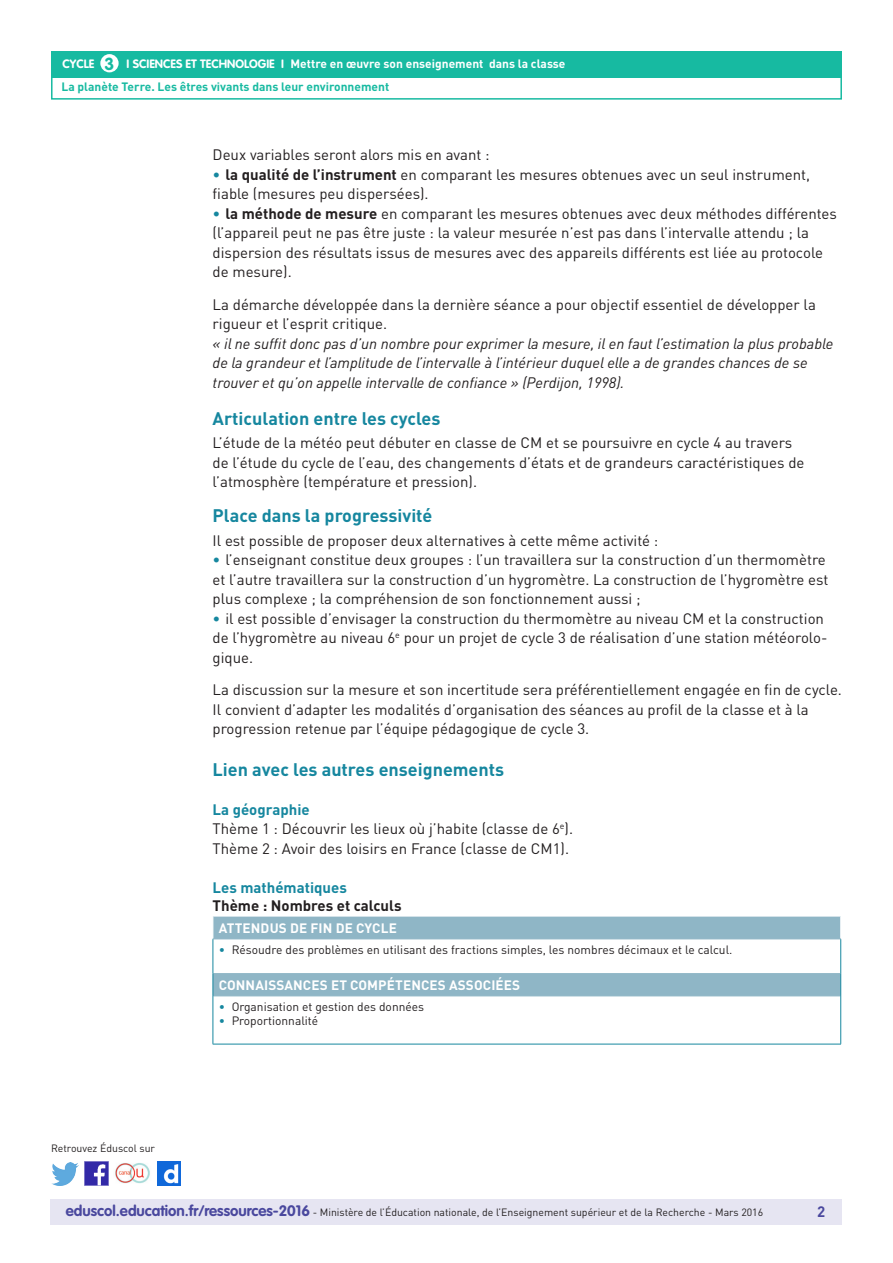
<style>
.page{position:relative;width:893px;height:1263px;background:#fff}
.page>*{position:absolute;margin:0;border:0;box-sizing:border-box;transform-origin:0 0}
._04_Titre_de_niveau{font:700 18px "DIN Pro";color:#16879f}
.t1{font:700 17.25px "VAG Rounded Std";color:#17baa1}
._08_Liste_à_puces_ni{font:15px/19.5px "DIN Pro";color:#231f20}
._06_Texte_courant{font:15px/19.5px "DIN Pro";color:#231f20}
._06_Texte_courant-2{font:italic 15px/19.5px "DIN Pro";color:#231f20}
._05_Titre_de_niveau{font:700 15px "DIN Pro";color:#16879f}
._06_Texte_courant-3{font:700 15px "DIN Pro";color:#231f20}
.t2{font:700 15px "DIN Pro";color:#4a489e}
.Titre_têtière_tablea{font:700 13.5px "DIN Pro";letter-spacing:.01em;color:#fff}
._08_Liste_à_puces_ni-2{font:12px "DIN Pro";color:#231f20}
.t3{font:700 12px "DIN Pro";color:#17baa1}
.t4{font:700 12px "DIN Pro";color:#fff}
.t5{font:700 12px "VAG Rounded Std";color:#fff}
.t6{font:10.5px "DIN Pro";color:#231f20}
.s1{color:#16879f}
.s2{font-weight:700}
.s3{font-family:"VAG Rounded Std";font-weight:700;font-size:15px;color:#4a489e}
</style>
<div class="page">
<div style="left:50px;top:1199px;width:791px;height:26px;background:#e6e5f2"></div>
<div style="left:51px;top:51px;width:791px;height:27px;background:#17baa1"></div>
<div style="left:100px;top:54px;width:19px;height:18px;background:#fff;border-radius:50%"></div>
<div style="left:51px;top:75px;width:791px;height:25px;border:2px solid #17baa1"></div>
<img style="left:85px;top:1162px;width:23px;height:23px">
<img style="left:51px;top:1163px;width:28px;height:22px">
<img style="left:158px;top:1162px;width:22px;height:23px">
<img style="left:115px;top:1163px;width:35px;height:21px">
<svg style="left:214px;top:917px;width:626px;height:78px;fill:#8fb6c6"></svg>
<svg style="left:213px;top:917px;width:1px;height:22px"></svg>
<svg style="left:840px;top:917px;width:1px;height:22px"></svg>
<hr style="left:213px;top:939px;width:628px;height:1px;background:#8fb6c6">
<hr style="left:213px;top:973px;width:627px;height:1px;background:#8fb6c6">
<hr style="left:213px;top:995px;width:627px;height:1px;background:#8fb6c6">
<hr style="left:213px;top:939px;width:1px;height:34px;background:#16879f">
<hr style="left:840px;top:939px;width:1px;height:34px;background:#16879f">
<svg style="left:213px;top:973px;width:1px;height:23px"></svg>
<svg style="left:840px;top:973px;width:1px;height:23px"></svg>
<hr style="left:213px;top:996px;width:1px;height:48px;background:#16879f">
<hr style="left:840px;top:996px;width:1px;height:48px;background:#16879f">
<hr style="left:213px;top:1044px;width:628px;height:1px;background:#16879f">
<p class="t1" style="left:105px;top:53px;width:11px">3</p>
<p class="t4" style="left:291px;top:56px;width:276px">Mettre en œuvre son enseignement dans la classe</p>
<p class="t3" style="left:61px;top:79px;width:329px">La planète Terre. Les êtres vivants dans leur environnement</p>
<p class="t5" style="left:63px;top:57px;width:33px">CYCLE</p>
<p class="t5" style="left:127px;top:57px;width:159px">I SCIENCES ET TECHNOLOGIE I</p>
<p class="t6" style="left:51px;top:1141px;width:106px">Retrouvez Éduscol sur</p>
<p class="_06_Texte_courant" style="left:213px;top:145px;width:279px">Deux variables seront alors mis en avant :</p>
<p class="_08_Liste_à_puces_ni" style="left:213px;top:164px;width:599px"><span class="s1">•</span> <span class="s2">la qualité de l’instrument</span> en comparant les mesures obtenues avec un seul instrument, fiable (mesures peu dispersées).</p>
<p class="_08_Liste_à_puces_ni" style="left:213px;top:203px;width:626px"><span class="s1">•</span> <span class="s2">la méthode de mesure</span> en comparant les mesures obtenues avec deux méthodes différentes (l’appareil peut ne pas être juste : la valeur mesurée n’est pas dans l’intervalle attendu ; la dispersion des résultats issus de mesures avec des appareils différents est liée au protocole de mesure).</p>
<p class="_06_Texte_courant" style="left:213px;top:294px;width:605px">La démarche développée dans la dernière séance a pour objectif essentiel de développer la rigueur et l’esprit critique.</p>
<p class="_06_Texte_courant-2" style="left:213px;top:333px;width:622px">« il ne suffit donc pas d’un nombre pour exprimer la mesure, il en faut l’estimation la plus probable de la grandeur et l’amplitude de l’intervalle à l’intérieur duquel elle a de grandes chances de se trouver et qu’on appelle intervalle de confiance » (Perdijon, 1998).</p>
<p class="_04_Titre_de_niveau" style="left:213px;top:406px;width:229px">Articulation entre les cycles</p>
<p class="_06_Texte_courant" style="left:213px;top:433px;width:593px">L’étude de la météo peut débuter en classe de CM et se poursuivre en cycle 4 au travers de l’étude du cycle de l’eau, des changements d’états et de grandeurs caractéristiques de l’atmosphère (température et pression).</p>
<p class="_04_Titre_de_niveau" style="left:213px;top:504px;width:221px">Place dans la progressivité</p>
<p class="_06_Texte_courant" style="left:213px;top:530px;width:447px">Il est possible de proposer deux alternatives à cette même activité :</p>
<p class="_08_Liste_à_puces_ni" style="left:213px;top:550px;width:617px"><span class="s1">•</span> l’enseignant constitue deux groupes : l’un travaillera sur la construction d’un thermomètre et l’autre travaillera sur la construction d’un hygromètre. La construction de l’hygromètre est plus complexe ; la compréhension de son fonctionnement aussi ;</p>
<p class="_08_Liste_à_puces_ni" style="left:213px;top:608px;width:616px"><span class="s1">•</span> il est possible d’envisager la construction du thermomètre au niveau CM et la construction de l’hygromètre au niveau 6<sup>e</sup> pour un projet de cycle 3 de réalisation d’une station météorolo&shy;gique.</p>
<p class="_06_Texte_courant" style="left:213px;top:680px;width:631px">La discussion sur la mesure et son incertitude sera préférentiellement engagée en fin de cycle.</p>
<p class="_06_Texte_courant" style="left:213px;top:699px;width:598px">Il convient d’adapter les modalités d’organisation des séances au profil de la classe et à la progression retenue par l’équipe pédagogique de cycle 3.</p>
<p class="_04_Titre_de_niveau" style="left:213px;top:757px;width:293px">Lien avec les autres enseignements</p>
<p class="_05_Titre_de_niveau" style="left:213px;top:799px;width:99px">La géographie</p>
<p class="_06_Texte_courant" style="left:213px;top:819px;width:362px">Thème 1 : Découvrir les lieux où j’habite (classe de 6<sup>e</sup>).</p>
<p class="_06_Texte_courant" style="left:213px;top:838px;width:358px">Thème 2 : Avoir des loisirs en France (classe de CM1).</p>
<p class="_05_Titre_de_niveau" style="left:213px;top:877px;width:136px">Les mathématiques</p>
<p class="_06_Texte_courant-3" style="left:213px;top:895px;width:191px">Thème : Nombres et calculs</p>
<p class="Titre_têtière_tablea" style="left:219px;top:919px;width:179px">ATTENDUS DE FIN DE CYCLE</p>
<p class="_08_Liste_à_puces_ni-2" style="left:219px;top:942px;width:515px"><span class="s1">•</span> Résoudre des problèmes en utilisant des fractions simples, les nombres décimaux et le calcul.</p>
<p class="Titre_têtière_tablea" style="left:219px;top:976px;width:303px">CONNAISSANCES ET COMPÉTENCES ASSOCIÉES</p>
<p class="_08_Liste_à_puces_ni-2" style="left:219px;top:999px;width:207px"><span class="s1">•</span> Organisation et gestion des données</p>
<p class="_08_Liste_à_puces_ni-2" style="left:219px;top:1013px;width:101px"><span class="s1">•</span> Proportionnalité</p>
<p class="t6" style="left:66px;top:1205px;width:699px"><span class="s3">eduscol.education.fr/ressources-2016</span> - Ministère de l’Éducation nationale, de l’Enseignement supérieur et de la Recherche - Mars 2016</p>
<p class="t2" style="left:817px;top:1201px;width:10px">2</p>
</div>
